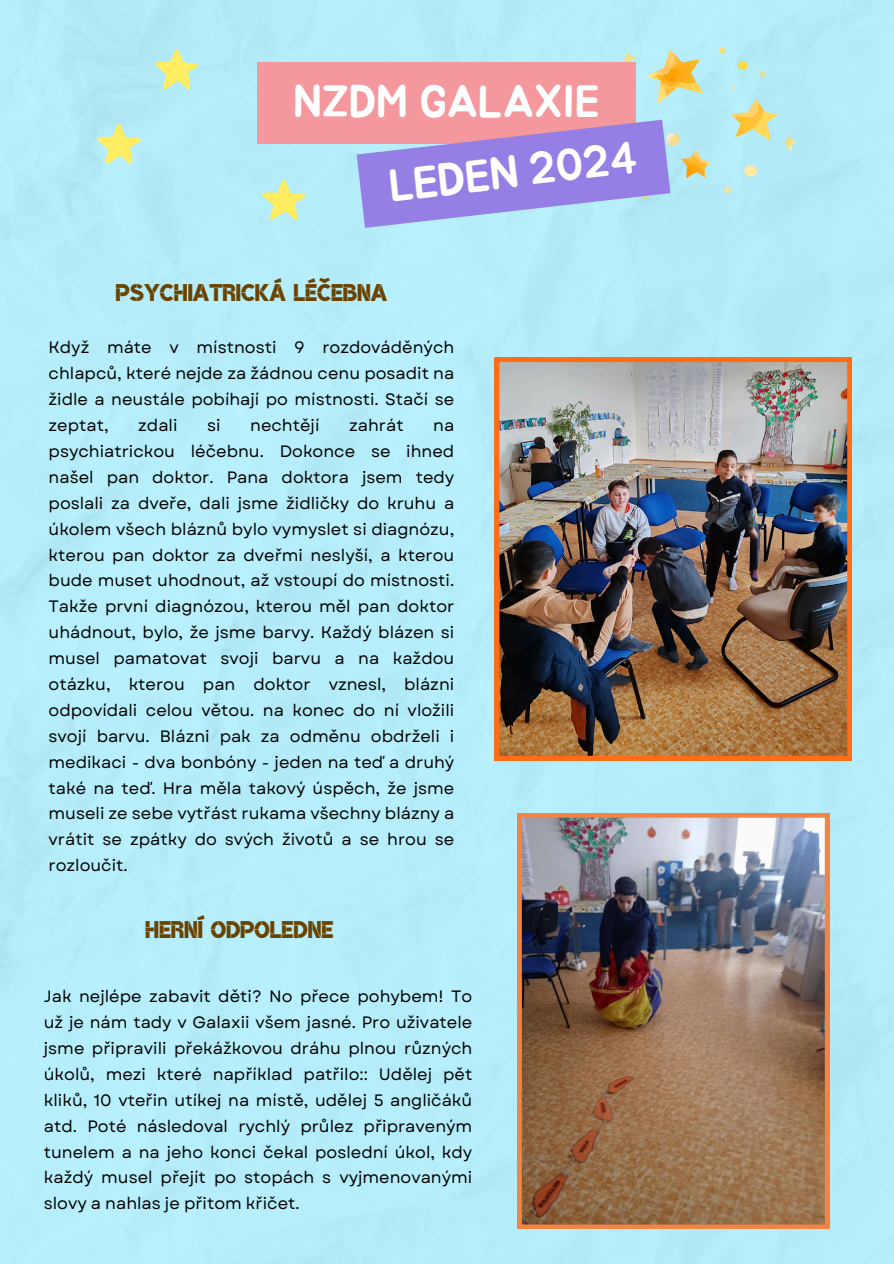
<style>
.page{position:relative;width:894px;height:1264px;background:#fff}
.page>*{position:absolute;margin:0;border:0;box-sizing:border-box;transform-origin:0 0}
.t1{font:45px "Jua";color:#fff}
.t2{font:33px "Brosh K";color:#6b4300}
.t3{font:16.5px/26px "Garet";color:#000;text-align:justify}
</style>
<div class="page">
<div style="left:0;top:0;width:893px;height:1263px;background:#b5edfb"></div>
<img style="left:622px;top:48px;width:174px;height:151px">
<svg style="left:97px;top:124px;width:44px;height:40px;background:#d5ecb4"></svg>
<div style="left:257px;top:63px;width:378px;height:81px;background:#f4989e"></div>
<svg style="left:155px;top:49px;width:44px;height:40px;background:#d4ebb3"></svg>
<svg style="left:262px;top:179px;width:44px;height:41px;background:#d4ecb6"></svg>
<img style="left:495px;top:357px;width:356px;height:403px">
<img style="left:517px;top:813px;width:312px;height:415px">
<svg style="left:356px;top:120px;width:314px;height:108px;background:#a897de"></svg>
<p class="t1" style="left:293px;top:81px;width:308px">NZDM GALAXIE</p>
<h1 class="t1" style="left:386px;top:166px;width:251px;rotate:-7deg">LEDEN 2024</h1>
<h2 class="t2" style="left:116px;top:277px;width:273px">PSYCHIATRICKÁ LÉČEBNA</h2>
<p class="t3" style="left:49px;top:335px;width:407px">Když máte v místnosti 9 rozdováděných chlapců, které nejde za žádnou cenu posadit na židle a neustále pobíhají po místnosti. Stačí se zeptat,</p>
<p class="t3" style="left:138px;top:412px;width:41px">zdali</p>
<p class="t3" style="left:207px;top:412px;width:15px">si</p>
<p class="t3" style="left:250px;top:412px;width:71px">nechtějí</p>
<p class="t3" style="left:349px;top:412px;width:56px">zahrát</p>
<p class="t3" style="left:49px;top:412px;width:407px;text-indent:384px">na psychiatrickou léčebnu. Dokonce se ihned našel pan doktor. Pana doktora jsem tedy poslali za dveře, dali jsme židličky do kruhu a úkolem všech bláznů bylo vymyslet si diagnózu, kterou pan doktor za dveřmi neslyší, a kterou bude muset uhodnout, až vstoupí do místnosti.<br>Takže první diagnózou, kterou měl pan doktor uhádnout, bylo, že jsme barvy. Každý blázen si musel pamatovat svoji barvu a na každou otázku, kterou pan doktor vznesl, blázni odpovídali celou větou. na konec do ní vložili svojí barvu. Blázni pak za odměnu obdrželi i medikaci - dva bonbóny - jeden na teď a druhý také na teď. Hra měla takový úspěch, že jsme museli ze sebe vytřást rukama všechny blázny a vrátit se zpátky do svých životů a se hrou se rozloučit.</p>
<p class="t2" style="left:145px;top:914px;width:189px">HERNÍ ODPOLEDNE</p>
<h2 class="t3" style="left:44px;top:983px;width:430px">Jak nejlépe zabavit děti? No přece pohybem! To už je nám tady v Galaxii všem jasné. Pro uživatele jsme připravili překážkovou dráhu plnou různých úkolů, mezi které například patřilo:: Udělej pět kliků, 10 vteřin utíkej na místě, udělej 5 angličáků atd. Poté následoval rychlý průlez připraveným tunelem a na jeho konci čekal poslední úkol, kdy každý musel přejít po stopách s vyjmenovanými slovy a nahlas je přitom křičet.</h2>
</div>
